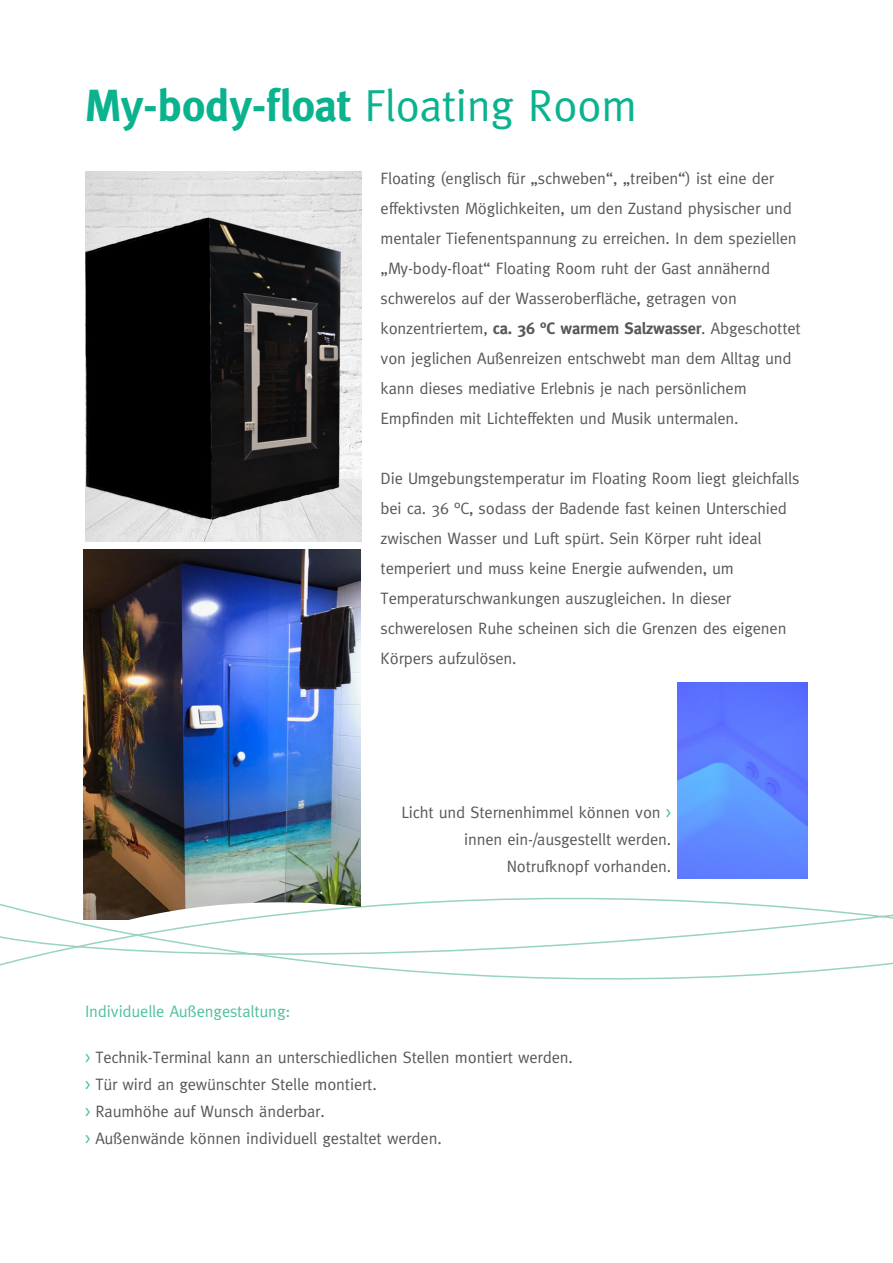
<style>
.page{position:relative;width:893px;height:1263px;background:#fff}
.page>*{position:absolute;margin:0;border:0;box-sizing:border-box;transform-origin:0 0}
.t1{font:700 45px "Meta";letter-spacing:-.01em;color:#0ab38d}
.t2{font:16.5px/30px "Meta";letter-spacing:-.01em;color:#57585a}
.t3{font:16.5px "Meta";letter-spacing:-.01em;color:#4fc0a0}
.s1{font-weight:400}
.s2{font-weight:700}
.s3{color:#4fc0a0}
</style>
<div class="page">
<img style="left:84px;top:549px;width:276px;height:302px">
<svg style="left:83px;top:851px;width:578px;height:129px"></svg>
<svg style="left:0;top:874px;width:893px;height:105px"></svg>
<img style="left:85px;top:171px;width:276px;height:370px">
<img style="left:677px;top:682px;width:131px;height:196px">
<h1 class="t1" style="left:85px;top:79px;width:553px">My-body-float <span class="s1">Floating Room</span></h1>
<p class="t2" style="left:381px;top:163px;width:422px">Floating (englisch für „schweben“, „treiben“) ist eine der effektivsten Möglichkeiten, um den Zustand physischer und mentaler Tiefenentspannung zu erreichen. In dem speziellen „My-body-float“ Floating Room ruht der Gast annähernd schwerelos auf der Wasseroberfläche, getragen von konzentriertem, <span class="s2">ca. 36 °C warmem Salzwasser</span>. Abgeschottet von jeglichen Außenreizen entschwebt man dem Alltag und kann dieses mediative Erlebnis je nach persönlichem Empfinden mit Lichteffekten und Musik untermalen.</p>
<p class="t2" style="left:381px;top:463px;width:420px">Die Umgebungstemperatur im Floating Room liegt gleichfalls bei ca. 36 °C, sodass der Badende fast keinen Unterschied zwischen Wasser und Luft spürt. Sein Körper ruht ideal temperiert und muss keine Energie aufwenden, um Temperaturschwankungen auszugleichen. In dieser schwerelosen Ruhe scheinen sich die Grenzen des eigenen Körpers aufzulösen.</p>
<p class="t2" style="left:401px;top:798px;width:271px;line-height:27px;text-align:right">Licht und Sternenhimmel können von <span class="s3">&gt; </span>innen ein-/ausgestellt werden.<br>Notrufknopf vorhanden.</p>
<p class="t3" style="left:85px;top:1001px;width:207px">Individuelle Außengestaltung:</p>
<p class="t2" style="left:85px;top:1044px;width:489px;line-height:27px"><span class="s3">&gt;</span> Technik-Terminal kann an unterschiedlichen Stellen montiert werden. <span class="s3">&gt;</span> Tür wird an gewünschter Stelle montiert.<br><span class="s3">&gt;</span> Raumhöhe auf Wunsch änderbar.<br><span class="s3">&gt;</span> Außenwände können individuell gestaltet werden.</p>
</div>
